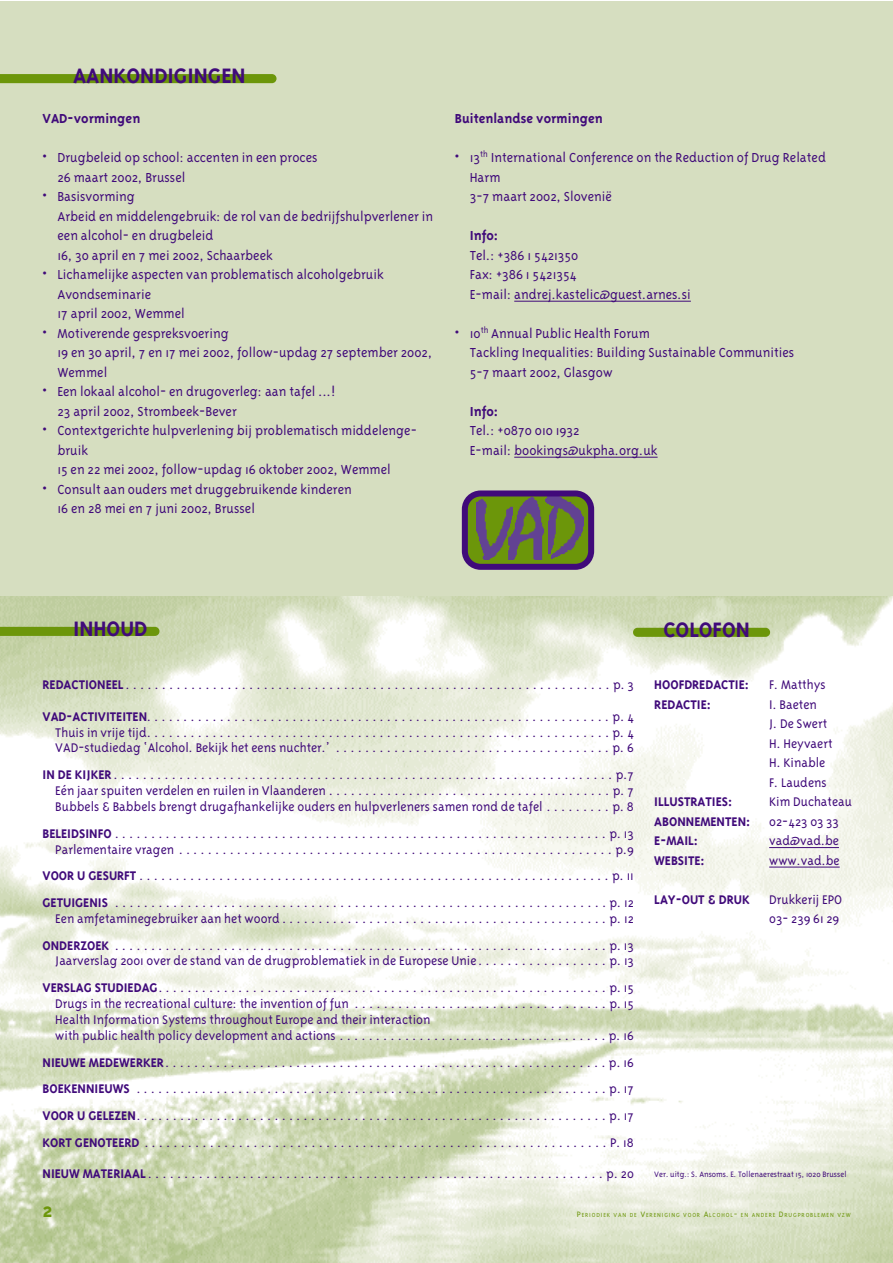
<style>
.page{position:relative;width:893px;height:1263px;background:#fff}
.page>*{position:absolute;margin:0;border:0;box-sizing:border-box;transform-origin:0 0}
.t1{font:700 24px "Triplex";color:#400a7a}
.t2{font:700 22.5px "Triplex";color:#6c960a}
.t3{font:300 15px/19.5px "Triplex";color:#400a7a}
.t4{font:700 15px "Triplex";color:#400a7a}
.t5{font:300 14.4px/15.9px "Triplex";color:#400a7a}
.t6{font:700 14.4px "Triplex";color:#400a7a}
.t7{font:300 9px "Triplex";color:#400a7a}
.t8{font:300 6.75px "Triplex";letter-spacing:.125em;color:#6c960a}
.s1{font-weight:700}
.s2{font-size:9px}
</style>
<div class="page">
<div style="left:0;top:2px;width:892px;height:1261px;background:#d6dec0"></div>
<img style="left:0;top:597px;width:892px;height:666px">
<svg style="left:0;top:74px;width:276px;height:9px;background:#6d960b"></svg>
<svg style="left:0;top:627px;width:159px;height:9px"></svg>
<hr style="left:514px;top:301px;width:176px;height:1px;background:#400a7a">
<hr style="left:514px;top:457px;width:143px;height:1px;background:#400a7a">
<svg style="left:462px;top:490px;width:132px;height:80px;background:#636250"></svg>
<div style="left:633px;top:628px;width:137px;height:9px;background:#6c960a;border-radius:5px"></div>
<hr style="left:769px;top:847px;width:70px;height:1px;background:#400a7a">
<hr style="left:769px;top:867px;width:70px;height:1px;background:#400a7a">
<h1 class="t1" style="left:73px;top:66px;width:174px">AANKONDIGINGEN</h1>
<p class="t4" style="left:43px;top:113px;width:99px">VAD-vormingen</p>
<p class="t3" style="left:57px;top:149px;width:262px;text-indent:-15px">• Drugbeleid op school: accenten in een proces<br>26 maart 2002, Brussel</p>
<p class="t3" style="left:57px;top:188px;width:377px;text-indent:-15px">• Basisvorming<br>Arbeid en middelengebruik: de rol van de bedrijfshulpverlener in een alcohol- en drugbeleid<br>16, 30 april en 7 mei 2002, Schaarbeek</p>
<p class="t3" style="left:57px;top:266px;width:328px;text-indent:-15px">• Lichamelijke aspecten van problematisch alcoholgebruik<br>Avondseminarie<br>17 april 2002, Wemmel</p>
<p class="t3" style="left:57px;top:324px;width:376px;text-indent:-15px">• Motiverende gespreksvoering<br>19 en 30 april, 7 en 17 mei 2002, follow-updag 27 september 2002,<br>Wemmel</p>
<p class="t3" style="left:57px;top:383px;width:279px;text-indent:-15px">• Een lokaal alcohol- en drugoverleg: aan tafel ...!<br>23 april 2002, Strombeek-Bever</p>
<p class="t3" style="left:57px;top:422px;width:361px;text-indent:-15px">• Contextgerichte hulpverlening bij problematisch middelenge&shy;bruik<br>15 en 22 mei 2002, follow-updag 16 oktober 2002, Wemmel</p>
<p class="t3" style="left:57px;top:480px;width:296px;text-indent:-15px">• Consult aan ouders met druggebruikende kinderen<br>16 en 28 mei en 7 juni 2002, Brussel</p>
<p class="t4" style="left:455px;top:113px;width:149px">Buitenlandse vormingen</p>
<p class="t3" style="left:470px;top:149px;width:358px;text-indent:-15px">• 13<sup>th</sup> International Conference on the Reduction of Drug Related<br>Harm<br>3-7 maart 2002, Slovenië</p>
<p class="t4" style="left:470px;top:230px;width:30px">Info:</p>
<p class="t3" style="left:470px;top:246px;width:222px">Tel.: +386 1 5421350<br>Fax: +386 1 5421354<br>E-mail: andrej.kastelic@guest.arnes.si</p>
<p class="t3" style="left:470px;top:324px;width:326px;text-indent:-15px">• 10<sup>th</sup> Annual Public Health Forum<br>Tackling Inequalities: Building Sustainable Communities<br>5-7 maart 2002, Glasgow</p>
<p class="t4" style="left:470px;top:405px;width:30px">Info:</p>
<p class="t3" style="left:470px;top:422px;width:189px">Tel.: +0870 010 1932<br>E-mail: bookings@ukpha.org.uk</p>
<h1 class="t1" style="left:73px;top:619px;width:76px">INHOUD</h1>
<h1 class="t1" style="left:663px;top:620px;width:88px">COLOFON</h1>
<p class="t5" style="left:43px;top:677px;width:593px"><span class="s1">REDACTIONEEL</span> . . . . . . . . . . . . . . . . . . . . . . . . . . . . . . . . . . . . . . . . . . . . . . . . . . . . . . . . . . . . . . . . . . . p. 3</p>
<p class="t5" style="left:55px;top:709px;width:580px;text-align:justify;text-indent:-13px"><span class="s1">VAD-ACTIVITEITEN</span>. . . . . . . . . . . . . . . . . . . . . . . . . . . . . . . . . . . . . . . . . . . . . . . . . . . . . . . . . . . . . . . . p. 4<br>Thuis in vrije tijd. . . . . . . . . . . . . . . . . . . . . . . . . . . . . . . . . . . . . . . . . . . . . . . . . . . . . . . . . . . . . . . . p. 4<br>VAD-studiedag ‘Alcohol. Bekijk het eens nuchter.’ . . . . . . . . . . . . . . . . . . . . . . . . . . . . . . . . . . . . . . p. 6</p>
<p class="t5" style="left:55px;top:768px;width:580px;text-align:justify;text-indent:-13px"><span class="s1">IN DE KIJKER</span> . . . . . . . . . . . . . . . . . . . . . . . . . . . . . . . . . . . . . . . . . . . . . . . . . . . . . . . . . . . . . . . . . . . . . p.7<br>Eén jaar spuiten verdelen en ruilen in Vlaanderen . . . . . . . . . . . . . . . . . . . . . . . . . . . . . . . . . . . . . . . p. 7<br>Bubbels &amp; Babbels brengt drugafhankelijke ouders en hulpverleners samen rond de tafel . . . . . . . . . p. 8</p>
<p class="t5" style="left:43px;top:826px;width:593px;text-align:right"><span class="s1">BELEIDSINFO</span> . . . . . . . . . . . . . . . . . . . . . . . . . . . . . . . . . . . . . . . . . . . . . . . . . . . . . . . . . . . . . . . . . . . . p. 13<br>Parlementaire vragen . . . . . . . . . . . . . . . . . . . . . . . . . . . . . . . . . . . . . . . . . . . . . . . . . . . . . . . . . . . . p.9</p>
<p class="t5" style="left:43px;top:863px;width:593px;line-height:26.7px"><span class="s1">VOOR U GESURFT</span> . . . . . . . . . . . . . . . . . . . . . . . . . . . . . . . . . . . . . . . . . . . . . . . . . . . . . . . . . . . . . . . . . p. 11<br><span class="s1">GETUIGENIS</span> . . . . . . . . . . . . . . . . . . . . . . . . . . . . . . . . . . . . . . . . . . . . . . . . . . . . . . . . . . . . . . . . . . . . p. 12</p>
<p class="t5" style="left:43px;top:906px;width:593px;line-height:26.7px;text-align:right">Een amfetaminegebruiker aan het woord . . . . . . . . . . . . . . . . . . . . . . . . . . . . . . . . . . . . . . . . . . . . . p. 12<br><span class="s1">ONDERZOEK</span> . . . . . . . . . . . . . . . . . . . . . . . . . . . . . . . . . . . . . . . . . . . . . . . . . . . . . . . . . . . . . . . . . . . . p. 13</p>
<p class="t5" style="left:43px;top:949px;width:593px;line-height:26.7px;text-align:right">Jaarverslag 2001 over de stand van de drugproblematiek in de Europese Unie . . . . . . . . . . . . . . . . . . p. 13<br><span class="s1">VERSLAG STUDIEDAG</span>. . . . . . . . . . . . . . . . . . . . . . . . . . . . . . . . . . . . . . . . . . . . . . . . . . . . . . . . . . . . . . p. 15</p>
<p class="t5" style="left:55px;top:997px;width:580px">Drugs in the recreational culture: the invention of fun . . . . . . . . . . . . . . . . . . . . . . . . . . . . . . . . . . . p. 15<br>Health Information Systems throughout Europe and their interaction<br>with public health policy development and actions . . . . . . . . . . . . . . . . . . . . . . . . . . . . . . . . . . . . . p. 16</p>
<p class="t5" style="left:43px;top:1050px;width:593px;line-height:26.7px;text-align:justify"><span class="s1">NIEUWE MEDEWERKER</span>. . . . . . . . . . . . . . . . . . . . . . . . . . . . . . . . . . . . . . . . . . . . . . . . . . . . . . . . . . . . . p. 16<br><span class="s1">BOEKENNIEUWS</span> . . . . . . . . . . . . . . . . . . . . . . . . . . . . . . . . . . . . . . . . . . . . . . . . . . . . . . . . . . . . . . . . . p. 17<br><span class="s1">VOOR U GELEZEN</span>. . . . . . . . . . . . . . . . . . . . . . . . . . . . . . . . . . . . . . . . . . . . . . . . . . . . . . . . . . . . . . . . . p. 17<br><span class="s1">KORT GENOTEERD</span> . . . . . . . . . . . . . . . . . . . . . . . . . . . . . . . . . . . . . . . . . . . . . . . . . . . . . . . . . . . . . . . . P. 18</p>
<p class="t5" style="left:43px;top:1167px;width:593px"><span class="s1">NIEUW MATERIAAL</span> . . . . . . . . . . . . . . . . . . . . . . . . . . . . . . . . . . . . . . . . . . . . . . . . . . . . . . . . . . . . . . . p. 20</p>
<p class="t6" style="left:654px;top:679px;width:96px">HOOFDREDACTIE:</p>
<p class="t5" style="left:769px;top:678px;width:58px">F. Matthys</p>
<p class="t6" style="left:654px;top:699px;width:58px">REDACTIE:</p>
<p class="t5" style="left:769px;top:696px;width:65px;line-height:19.5px">I. Baeten<br>J. De Swert<br>H. Heyvaert<br>H. Kinable<br>F. Laudens</p>
<p class="t6" style="left:654px;top:796px;width:80px">ILLUSTRATIES:</p>
<p class="t5" style="left:769px;top:795px;width:84px">Kim Duchateau</p>
<p class="t6" style="left:654px;top:816px;width:98px">ABONNEMENTEN:</p>
<p class="t5" style="left:769px;top:814px;width:71px">02-423 03 33</p>
<p class="t6" style="left:654px;top:835px;width:45px">E-MAIL:</p>
<p class="t5" style="left:769px;top:834px;width:71px">vad@vad.be</p>
<p class="t6" style="left:654px;top:855px;width:52px">WEBSITE:</p>
<p class="t5" style="left:769px;top:853px;width:72px">www.vad.be</p>
<p class="t6" style="left:654px;top:894px;width:97px">LAY-OUT &amp; DRUK</p>
<p class="t5" style="left:769px;top:891px;width:74px;line-height:19.5px">Drukkerij EPO<br>03- 239 61 29</p>
<p class="t7" style="left:654px;top:1170px;width:194px">Ver. uitg.: S. Ansoms. E. Tollenaerestraat 15, 1020 Brussel</p>
<h2 class="t2" style="left:43px;top:1201px;width:12px">2</h2>
<p class="t8" style="left:576px;top:1213px;width:275px"><span class="s2">P</span>ERIODIEK VAN DE <span class="s2">V</span>ERENIGING VOOR <span class="s2">A</span>LCOHOL<span class="s2">-</span> EN ANDERE <span class="s2">D</span>RUGPROBLEMEN VZW</p>
</div>
